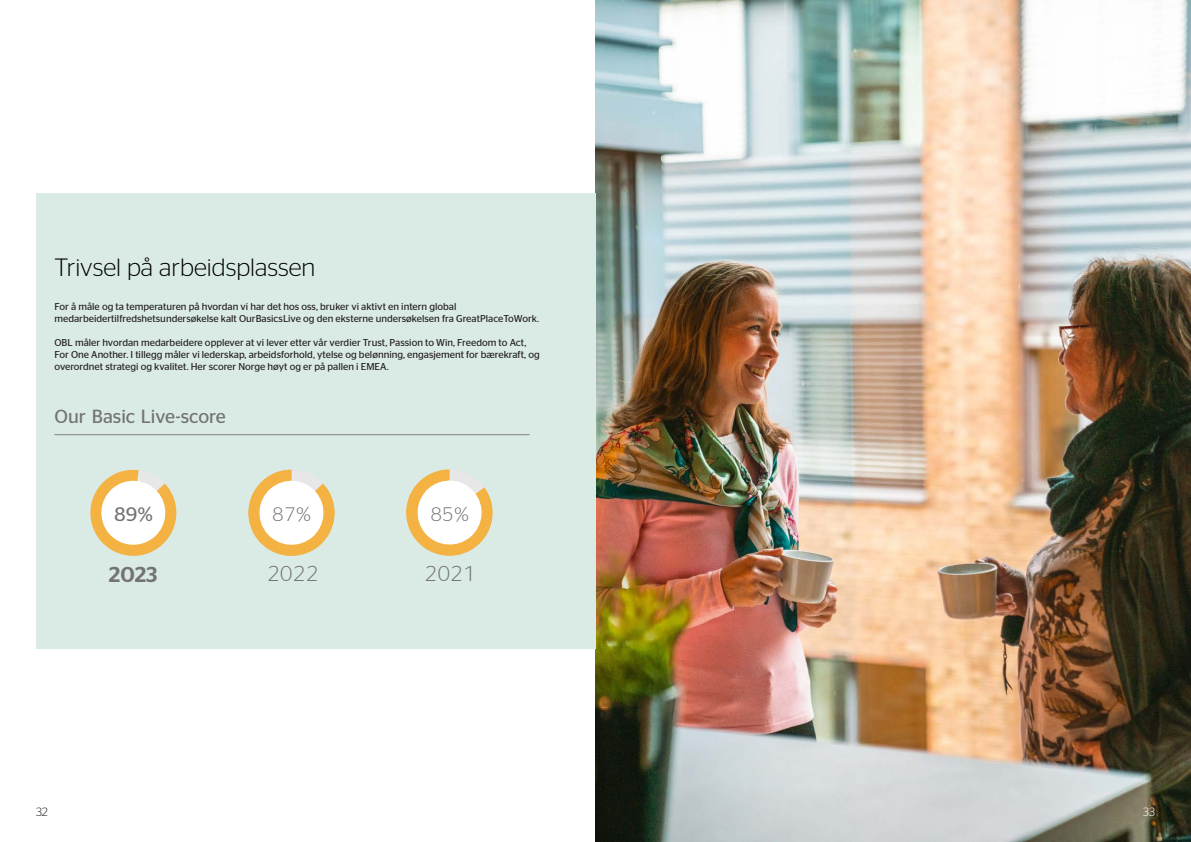
<style>
.page{position:relative;width:1191px;height:842px;background:#fff}
.page>*{position:absolute;margin:0;border:0;box-sizing:border-box;transform-origin:0 0}
.t1{font:300 25px "Continental Stag Sans";color:#000}
.t2{font:300 21.6px "Continental Stag Sans LCG";color:#737373}
.t3{font:500 21.6px "Continental Stag Sans LCG";color:#737373}
.t4{font:300 19.5px "Continental Stag Sans LCG";color:#737373}
.t5{font:19.5px "Continental Stag Sans LCG";color:#737373}
.t6{font:19px "Continental Stag Sans LCG";color:#737373}
.t7{font:300 12px "Continental Stag Sans";color:#231f20}
.t8{font:300 12px "Continental Stag Sans";color:#fff}
.t9{font:10px/12px "Continental Stag Sans";color:#231f20}
</style>
<div class="page">
<img style="left:595px;top:0;width:596px;height:842px">
<div style="left:36px;top:193px;width:559px;height:456px;background:#daebe6"></div>
<hr style="left:54px;top:434px;width:475px;height:1px;background:#969696">
<svg style="left:90px;top:469px;width:87px;height:87px"></svg>
<svg style="left:248px;top:470px;width:87px;height:86px"></svg>
<svg style="left:406px;top:470px;width:87px;height:86px"></svg>
<p class="t1" style="left:54px;top:253px;width:262px">Trivsel på arbeidsplassen</p>
<p class="t9" style="left:54px;top:301px;width:403px">For å måle og ta temperaturen på hvordan vi har det hos oss, bruker vi aktivt en intern global</p>
<p class="t9" style="left:54px;top:313px;width:486px">medarbeidertilfredshetsundersøkelse kalt OurBasicsLive og den eksterne undersøkelsen fra GreatPlaceToWork.</p>
<p class="t9" style="left:54px;top:337px;width:487px">OBL måler hvordan medarbeidere opplever at vi lever etter vår verdier Trust, Passion to Win, Freedom to Act,<br>For One Another. I tillegg måler vi lederskap, arbeidsforhold, ytelse og belønning, engasjement for bærekraft, og overordnet strategi og kvalitet. Her scorer Norge høyt og er på pallen i EMEA.</p>
<p class="t6" style="left:54px;top:403px;width:173px">Our Basic Live-score</p>
<p class="t5" style="left:114px;top:500px;width:41px">89%</p>
<p class="t4" style="left:272px;top:501px;width:41px">85%7</p>
<p class="t4" style="left:429px;top:501px;width:41px">81%5</p>
<p class="t3" style="left:109px;top:558px;width:50px">2023</p>
<p class="t2" style="left:267px;top:559px;width:53px">2022</p>
<p class="t2" style="left:424px;top:559px;width:53px">2021</p>
<p class="t7" style="left:36px;top:805px;width:13px">32</p>
<p class="t8" style="left:1143px;top:805px;width:13px">33</p>
</div>
